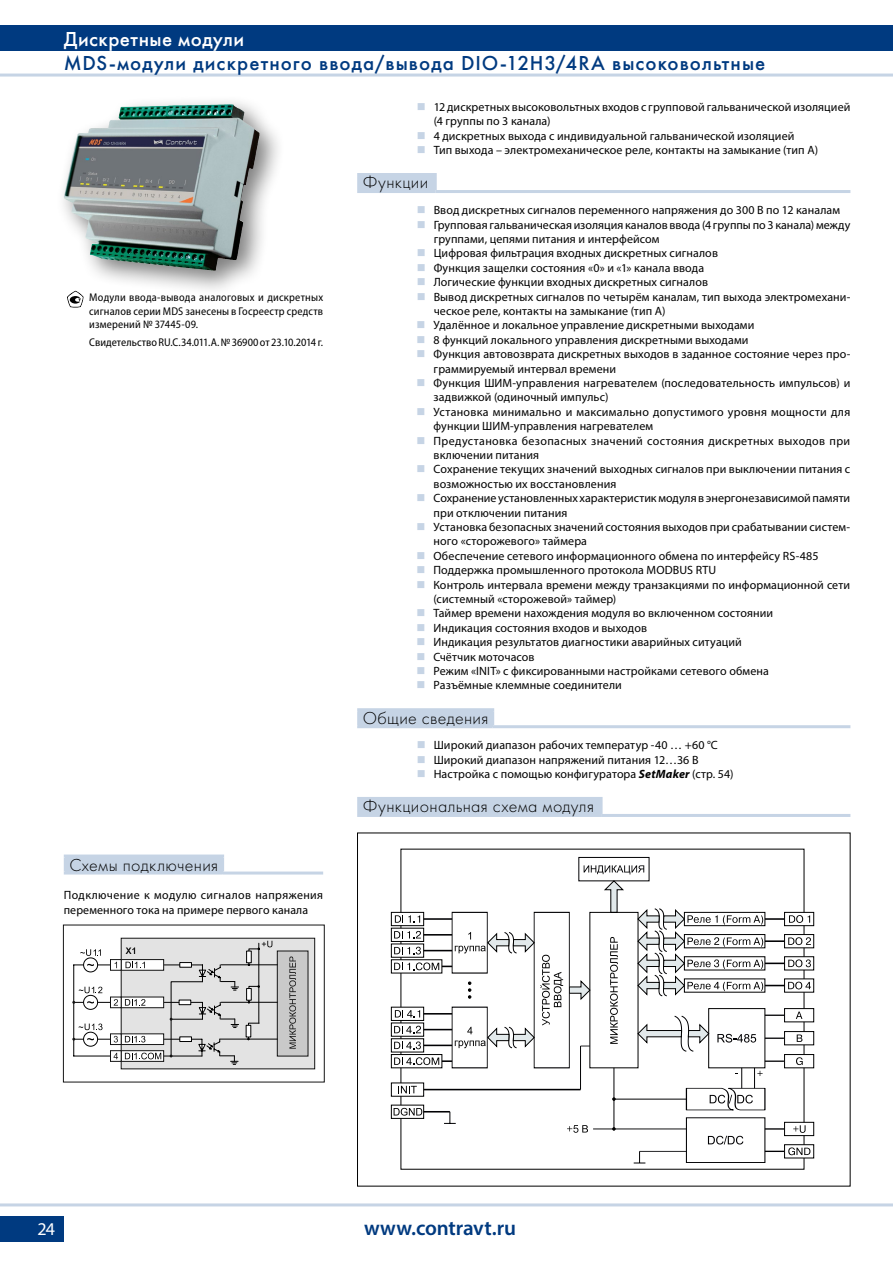
<style>
.page{position:relative;width:893px;height:1263px;background:#fff}
.page>*{position:absolute;margin:0;border:0;box-sizing:border-box;transform-origin:0 0}
.t1{font:21px "Futura Medium C";letter-spacing:.05em;color:#003a80}
.t2{font:21px "Futura Medium C";letter-spacing:.02em;color:#fff}
.t3{font:600 21px "Myriad Pro";letter-spacing:-.005em;color:#003a80}
.t4{font:18px "Futura Light C";letter-spacing:.015em;color:#000}
.t5{font:18px "Myriad Pro";color:#fff}
.t6{font:12px/14.4px "Myriad Pro";letter-spacing:.01em;color:#000}
.t7{font:semi-condensed 11.25px/13.5px "Myriad Pro";letter-spacing:.01em;color:#000;text-align:justify}
.s1{font-weight:700;font-style:italic}
</style>
<div class="page">
<hr style="left:0;top:1203px;width:893px;height:3px;background:#c6d4e5">
<div style="left:0;top:1216px;width:64px;height:26px;background:#003a80"></div>
<div style="left:0;top:26px;width:893px;height:25px;background:#003a80"></div>
<hr style="left:0;top:74px;width:893px;height:3px;background:#c6d4e5">
<div style="left:578px;top:857px;width:71px;height:24px;background:#fff;border:1px solid #000003"></div>
<svg style="left:765px;top:1015px;width:19px;height:1px"></svg>
<svg style="left:765px;top:1038px;width:19px;height:1px"></svg>
<svg style="left:765px;top:1061px;width:19px;height:1px"></svg>
<div style="left:686px;top:1117px;width:79px;height:46px;border:1px solid #000003"></div>
<svg style="left:765px;top:1129px;width:19px;height:1px"></svg>
<hr style="left:593px;top:1128px;width:93px;height:1px;background:#000003">
<hr style="left:640px;top:1151px;width:46px;height:1px;background:#000003">
<hr style="left:614px;top:1099px;width:72px;height:1px;background:#000003">
<hr style="left:614px;top:1068px;width:1px;height:61px;background:#000003">
<svg style="left:717px;top:1034px;width:39px;height:8px"></svg>
<svg style="left:584px;top:865px;width:60px;height:9px"></svg>
<svg style="left:708px;top:1136px;width:35px;height:8px"></svg>
<svg style="left:638px;top:1015px;width:70px;height:37px"></svg>
<svg style="left:603px;top:880px;width:22px;height:32px"></svg>
<svg style="left:612px;top:1097px;width:4px;height:4px"></svg>
<div style="left:784px;top:1008px;width:30px;height:14px;background:#fff;border:1px solid #000"></div>
<svg style="left:796px;top:1011px;width:6px;height:8px"></svg>
<div style="left:784px;top:1031px;width:30px;height:14px;background:#fff;border:1px solid #000"></div>
<svg style="left:797px;top:1034px;width:5px;height:8px"></svg>
<div style="left:784px;top:1054px;width:30px;height:14px;background:#fff;border:1px solid #000"></div>
<svg style="left:796px;top:1057px;width:7px;height:8px"></svg>
<div style="left:784px;top:1122px;width:30px;height:14px;background:#fff;border:1px solid #000"></div>
<div style="left:784px;top:1144px;width:30px;height:14px;background:#fff;border:1px solid #000"></div>
<svg style="left:765px;top:1147px;width:45px;height:8px"></svg>
<svg style="left:793px;top:1125px;width:12px;height:8px"></svg>
<svg style="left:567px;top:1125px;width:21px;height:8px"></svg>
<svg style="left:686px;top:1068px;width:80px;height:42px"></svg>
<div style="left:708px;top:1008px;width:57px;height:60px;border:1px solid #000"></div>
<div style="left:452px;top:912px;width:36px;height:61px;background:#fff;border:1px solid #000003"></div>
<hr style="left:421px;top:919px;width:31px;height:1px;background:#000003">
<svg style="left:391px;top:912px;width:33px;height:14px"></svg>
<svg style="left:395px;top:915px;width:25px;height:8px"></svg>
<div style="left:391px;top:928px;width:33px;height:14px;background:#fff;border:1px solid #000"></div>
<div style="left:391px;top:943px;width:33px;height:15px;background:#fff;border:1px solid #000"></div>
<div style="left:391px;top:959px;width:51px;height:14px;background:#fff;border:1px solid #000"></div>
<div style="left:784px;top:912px;width:30px;height:14px;background:#fff;border:1px solid #000"></div>
<div style="left:784px;top:934px;width:30px;height:14px;background:#fff;border:1px solid #000"></div>
<div style="left:784px;top:956px;width:30px;height:14px;background:#fff;border:1px solid #000"></div>
<div style="left:784px;top:978px;width:30px;height:14px;background:#fff;border:1px solid #000"></div>
<svg style="left:610px;top:937px;width:8px;height:107px"></svg>
<hr style="left:421px;top:1089px;width:159px;height:1px;background:#000003">
<div style="left:391px;top:1082px;width:33px;height:14px;background:#fff;border:1px solid #000"></div>
<svg style="left:398px;top:1086px;width:19px;height:7px"></svg>
<svg style="left:391px;top:1105px;width:33px;height:14px"></svg>
<svg style="left:634px;top:1151px;width:11px;height:12px"></svg>
<svg style="left:637px;top:908px;width:174px;height:89px"></svg>
<div style="left:391px;top:1007px;width:33px;height:14px;background:#fff;border:1px solid #000"></div>
<div style="left:391px;top:1022px;width:33px;height:14px;background:#fff;border:1px solid #000"></div>
<svg style="left:391px;top:1038px;width:33px;height:14px"></svg>
<div style="left:391px;top:1054px;width:51px;height:14px;background:#fff;border:1px solid #000"></div>
<svg style="left:394px;top:1057px;width:58px;height:8px"></svg>
<hr style="left:580px;top:1046px;width:1px;height:43px;background:#000003">
<svg style="left:394px;top:1108px;width:62px;height:16px"></svg>
<svg style="left:394px;top:931px;width:197px;height:118px"></svg>
<div style="left:55px;top:94px;width:231px;height:203px;background:#000;opacity:.5"></div>
<img style="left:64px;top:104px;width:160px;height:138px">
<div style="left:359px;top:175px;width:76px;height:17px;background:#c6d4e5"></div>
<hr style="left:357px;top:173px;width:80px;height:3px;background:#c6d4e5">
<hr style="left:357px;top:176px;width:3px;height:14px;background:#c6d4e5">
<hr style="left:434px;top:176px;width:3px;height:14px;background:#c6d4e5">
<hr style="left:357px;top:190px;width:78px;height:3px;background:#c6d4e5">
<hr style="left:435px;top:190px;width:415px;height:3px;background:#c6d4e5">
<div style="left:359px;top:710px;width:134px;height:17px;background:#c6d4e5"></div>
<hr style="left:357px;top:708px;width:137px;height:3px;background:#c6d4e5">
<hr style="left:357px;top:711px;width:3px;height:14px;background:#c6d4e5">
<hr style="left:491px;top:711px;width:3px;height:14px;background:#c6d4e5">
<hr style="left:357px;top:725px;width:136px;height:3px;background:#c6d4e5">
<hr style="left:493px;top:725px;width:357px;height:3px;background:#c6d4e5">
<div style="left:359px;top:798px;width:242px;height:17px;background:#c6d4e5"></div>
<hr style="left:357px;top:797px;width:246px;height:3px;background:#c6d4e5">
<hr style="left:357px;top:800px;width:3px;height:14px;background:#c6d4e5">
<hr style="left:600px;top:800px;width:3px;height:14px;background:#c6d4e5">
<hr style="left:357px;top:814px;width:244px;height:3px;background:#c6d4e5">
<hr style="left:601px;top:814px;width:249px;height:3px;background:#c6d4e5">
<div style="left:121px;top:938px;width:194px;height:131px;background:#e3e3e3;border:1px solid #151515"></div>
<div style="left:277px;top:951px;width:31px;height:105px;background:#c9c9c9"></div>
<div style="left:63px;top:925px;width:262px;height:157px;border:1px solid #151515"></div>
<svg style="left:289px;top:956px;width:7px;height:93px"></svg>
<svg style="left:72px;top:941px;width:206px;height:124px"></svg>
<div style="left:65px;top:856px;width:158px;height:17px;background:#c6d4e5"></div>
<hr style="left:64px;top:854px;width:160px;height:3px;background:#c6d4e5">
<hr style="left:64px;top:857px;width:3px;height:14px;background:#c6d4e5">
<hr style="left:221px;top:857px;width:3px;height:14px;background:#c6d4e5">
<hr style="left:64px;top:871px;width:159px;height:3px;background:#c6d4e5">
<hr style="left:223px;top:871px;width:100px;height:3px;background:#c6d4e5">
<svg style="left:67px;top:291px;width:17px;height:17px"></svg>
<h1 class="t2" style="left:64px;top:26px;width:182px">Дискретные модули</h1>
<h1 class="t1" style="left:64px;top:51px;width:703px">MDS-модули дискретного ввода/вывода DIO-12H3/4RA высоковольтные</h1>
<p class="t6" style="left:434px;top:100px;width:418px">12 дискретных высоковольтных входов с групповой гальванической изоляцией (4 группы по 3 канала)<br>4 дискретных выхода с индивидуальной гальванической изоляцией<br>Тип выхода – электромеханическое реле, контакты на замыкание (тип А)</p>
<p class="t7" style="left:89px;top:291px;width:235px">Модули ввода-вывода аналоговых и дискретных сигналов серии MDS занесены в Госреестр средств измерений № 37445-09.</p>
<p class="t7" style="left:89px;top:336px;width:235px">Свидетельство RU.C.34.011.A. № 36900 от 23.10.2014 г.</p>
<h2 class="t4" style="left:70px;top:856px;width:150px">Схемы подключения</h2>
<p class="t6" style="left:64px;top:888px;width:261px">Подключение к модулю сигналов напряжения переменного тока на примере первого канала</p>
<h2 class="t4" style="left:363px;top:173px;width:67px">Функции</h2>
<p class="t6" style="left:433px;top:203px;width:418px">Ввод дискретных сигналов переменного напряжения до 300 В по 12 каналам Групповая гальваническая изоляция каналов ввода (4 группы по 3 канала) между группами, цепями питания и интерфейсом<br>Цифровая фильтрация входных дискретных сигналов<br>Функция защелки состояния «0» и «1» канала ввода<br>Логические функции входных дискретных сигналов<br>Вывод дискретных сигналов по четырём каналам, тип выхода электромехани&shy;ческое реле, контакты на замыкание (тип А)<br>Удалённое и локальное управление дискретными выходами<br>8 функций локального управления дискретными выходами<br>Функция автовозврата дискретных выходов в заданное состояние через про&shy;граммируемый интервал времени<br>Функция ШИМ-управления нагревателем (последовательность импульсов) и задвижкой (одиночный импульс)<br>Установка минимально и максимально допустимого уровня мощности для функции ШИМ-управления нагревателем<br>Предустановка безопасных значений состояния дискретных выходов при включении питания<br>Сохранение текущих значений выходных сигналов при выключении питания с возможностью их восстановления<br>Сохранение установленных характеристик модуля в энергонезависимой памяти при отключении питания<br>Установка безопасных значений состояния выходов при срабатывании систем&shy;ного «сторожевого» таймера<br>Обеспечение сетевого информационного обмена по интерфейсу RS-485<br>Поддержка промышленного протокола MODBUS RTU<br>Контроль интервала времени между транзакциями по информационной сети (системный «сторожевой» таймер)<br>Таймер времени нахождения модуля во включенном состоянии<br>Индикация состояния входов и выходов<br>Индикация результатов диагностики аварийных ситуаций<br>Счётчик моточасов<br>Режим «INIT» с фиксированными настройками сетевого обмена<br>Разъёмные клеммные соединители</p>
<h2 class="t4" style="left:363px;top:708px;width:127px">Общие сведения</h2>
<p class="t6" style="left:434px;top:738px;width:301px">Широкий диапазон рабочих температур -40 … +60 °С<br>Широкий диапазон напряжений питания 12…36 В<br>Настройка с помощью конфигуратора <span class="s1">SetMaker</span> (стр. 54)</p>
<h2 class="t4" style="left:363px;top:797px;width:233px">Функциональная схема модуля</h2>
<h2 class="t5" style="left:37px;top:1218px;width:19px">24</h2>
<h1 class="t3" style="left:364px;top:1214px;width:154px">www.contravt.ru</h1>
</div>
